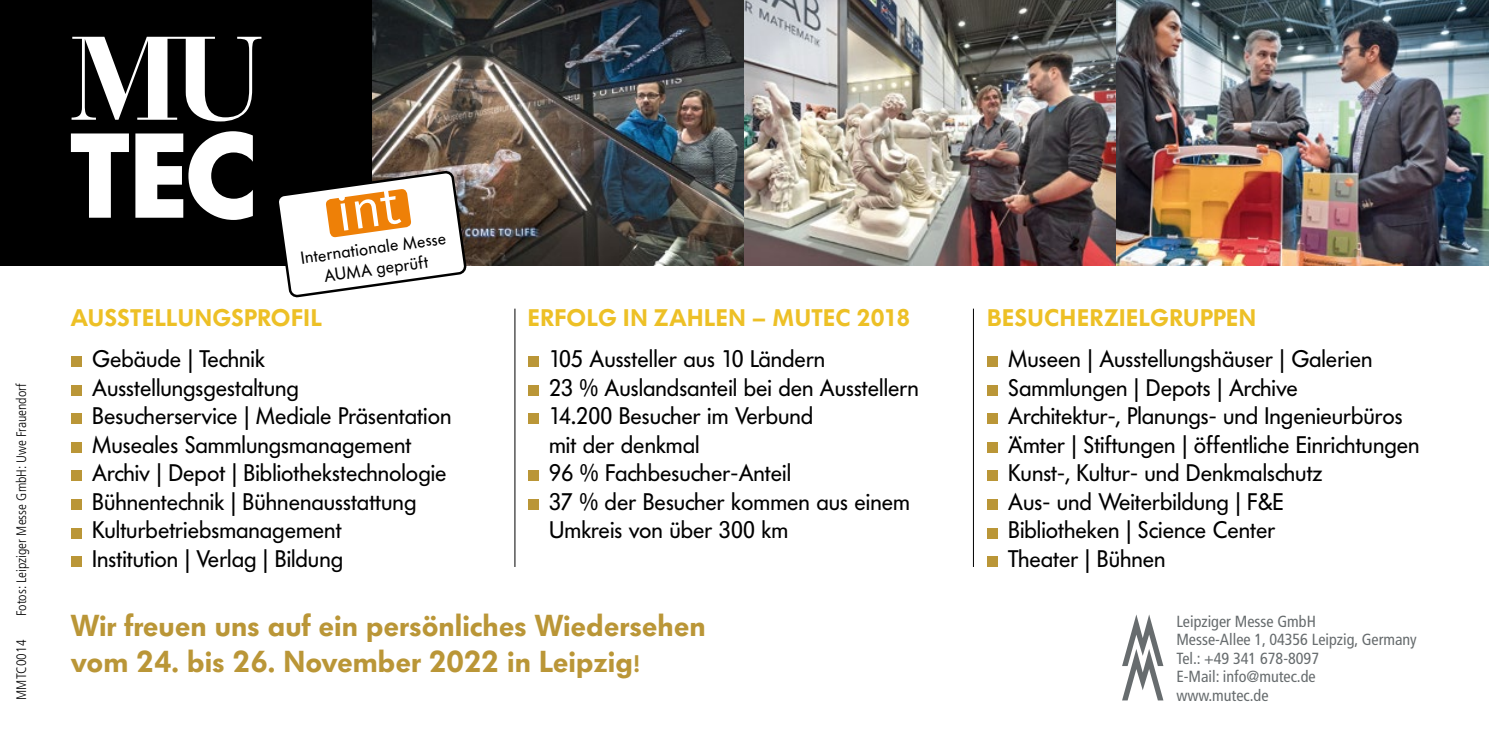
<style>
.page{position:relative;width:1489px;height:745px;background:#fff}
.page>*{position:absolute;margin:0;border:0;box-sizing:border-box;transform-origin:0 0}
.t1{font:600 30px/36px "Futura BQ";color:#ba9637}
.t2{font:23.75px/28.5px "Futura BQ";color:#000}
.t3{font:600 23.75px "Futura BQ";letter-spacing:.02em;color:#edc026}
.t4{font:17.5px/21px "Futura BQ";color:#000;text-align:center}
.t5{font:condensed 16px/18.5px "Frutiger";color:#676c6e}
.t6{font:300 condensed 13.75px "Frutiger";color:#000}
.s1{font-size:23.75px}
</style>
<div class="page">
<div style="left:71px;top:356px;width:11px;height:11px;background:#ba9637"></div>
<div style="left:71px;top:384px;width:11px;height:11px;background:#ba9637"></div>
<div style="left:71px;top:413px;width:11px;height:11px;background:#ba9637"></div>
<div style="left:71px;top:441px;width:11px;height:11px;background:#ba9637"></div>
<div style="left:71px;top:470px;width:11px;height:11px;background:#ba9637"></div>
<div style="left:71px;top:498px;width:11px;height:11px;background:#ba9637"></div>
<div style="left:71px;top:527px;width:11px;height:11px;background:#ba9637"></div>
<div style="left:71px;top:555px;width:11px;height:11px;background:#ba9637"></div>
<div style="left:986px;top:356px;width:11px;height:11px;background:#ba9637"></div>
<div style="left:986px;top:384px;width:11px;height:11px;background:#ba9637"></div>
<div style="left:986px;top:413px;width:11px;height:11px;background:#ba9637"></div>
<div style="left:986px;top:441px;width:11px;height:11px;background:#ba9637"></div>
<div style="left:986px;top:470px;width:11px;height:11px;background:#ba9637"></div>
<div style="left:986px;top:498px;width:11px;height:11px;background:#ba9637"></div>
<div style="left:986px;top:527px;width:11px;height:11px;background:#ba9637"></div>
<div style="left:986px;top:555px;width:11px;height:11px;background:#ba9637"></div>
<div style="left:528px;top:356px;width:10px;height:11px;background:#ba9637"></div>
<div style="left:528px;top:384px;width:10px;height:11px;background:#ba9637"></div>
<div style="left:528px;top:413px;width:10px;height:11px;background:#ba9637"></div>
<div style="left:528px;top:470px;width:10px;height:11px;background:#ba9637"></div>
<div style="left:528px;top:498px;width:10px;height:11px;background:#ba9637"></div>
<svg style="left:1122px;top:614px;width:41px;height:86px"></svg>
<div style="left:0;top:0;width:1488px;height:265px;background:#000"></div>
<hr style="left:514px;top:308px;width:1px;height:258px;background:#000">
<hr style="left:972px;top:308px;width:1px;height:258px;background:#000">
<img style="left:372px;top:0;width:1116px;height:265px">
<svg style="left:71px;top:133px;width:58px;height:84px"></svg>
<svg style="left:135px;top:131px;width:118px;height:89px"></svg>
<svg style="left:72px;top:37px;width:189px;height:84px"></svg>
<svg style="left:277px;top:171px;width:188px;height:125px"></svg>
<p class="t6" style="left:14px;top:615px;width:234px;rotate:-90deg">Fotos: Leipziger Messe GmbH: Uwe Frauendorf</p>
<p class="t6" style="left:14px;top:699px;width:61px;rotate:-90deg">MMTC0014</p>
<p class="t4" style="left:299px;top:247px;width:148px;rotate:-8deg">Internationale Messe<br>AUMA geprüft</p>
<p class="t3" style="left:71px;top:304px;width:253px">AUSSTELLUNGSPROFIL</p>
<p class="t2" style="left:92px;top:345px;width:361px">Gebäude | Technik<br>Ausstellungsgestaltung<br>Besucherservice | Mediale Präsentation<br>Museales Sammlungsmanagement<br>Archiv | Depot | Bibliothekstechnologie<br>Bühnentechnik | Bühnenausstattung<br>Kulturbetriebsmanagement<br>Institution | Verlag | Bildung</p>
<p class="t3" style="left:528px;top:304px;width:384px">ERFOLG IN ZAHLEN – MUTEC 2018</p>
<p class="t2" style="left:549px;top:345px;width:371px">105 Aussteller aus 10 Ländern<br>23 % Auslandsanteil bei den Ausstellern<br>14.200 Besucher im Verbund<br>mit der denkmal<br>96 % Fachbesucher-Anteil<br>37 % der Besucher kommen aus einem<br>Umkreis von über 300 km</p>
<p class="t3" style="left:986px;top:304px;width:271px">BESUCHERZIELGRUPPEN</p>
<p class="t2" style="left:1008px;top:345px;width:413px">Museen | Ausstellungshäuser | Galerien Sammlungen | Depots | Archive<br>Architektur-, Planungs- und Ingenieurbüros Ämter | Stiftungen | öffentliche Einrichtungen Kunst-, Kultur- und Denkmalschutz<br>Aus- und Weiterbildung | F&amp;E<br>Bibliotheken | Science Center<br>Theater | Bühnen</p>
<p class="t1" style="left:71px;top:607px;width:636px">Wir freuen uns auf ein persönliches Wiedersehen vom 24. bis 26. November 2022 in Leipzig<span class="s1">!</span></p>
<p class="t5" style="left:1176px;top:612px;width:242px">Leipziger Messe GmbH<br>Messe-Allee 1, 04356 Leipzig, Germany<br>Tel.: +49 341 678-8097<br>E-Mail: info@mutec.de</p>
<p class="t5" style="left:1176px;top:685px;width:94px">www.mutec.de</p>
</div>
